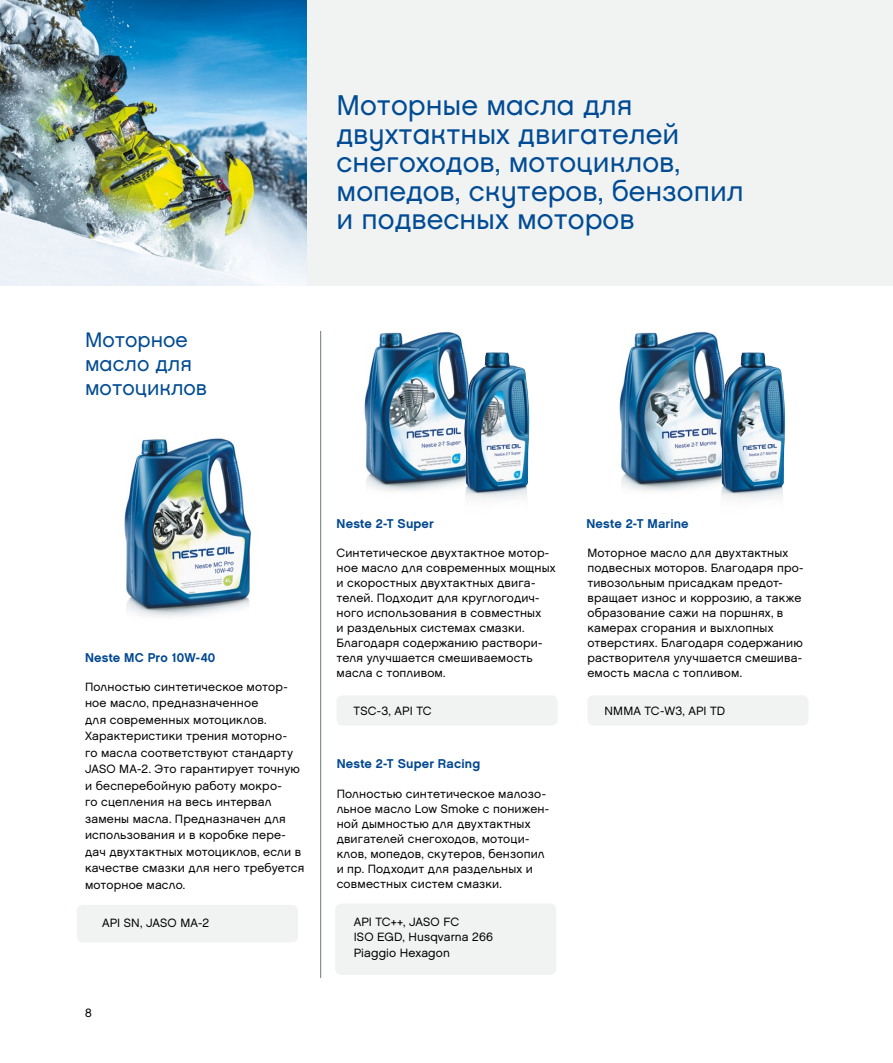
<style>
.page{position:relative;width:893px;height:1063px;background:#fff}
.page>*{position:absolute;margin:0;border:0;box-sizing:border-box;transform-origin:0 0}
.t1{font:28.5px/28.5px "Chalet London Nineteen Eighty";color:#004b93}
.t2{font:21px/24px "Chalet London Nineteen Eighty";color:#004b93}
.t3{font:12.75px "Chalet New York Nineteen Sixty";letter-spacing:.01em;color:#004891}
.t4{font:12px/15px "Chalet London Nineteen Sixty";letter-spacing:.01em;color:#000}
</style>
<div class="page">
<div style="left:0;top:0;width:893px;height:285px;background:#f1f3f3"></div>
<div style="left:335px;top:904px;width:221px;height:71px;background:#f1f3f3;border-radius:6px"></div>
<div style="left:337px;top:695px;width:221px;height:31px;background:#f1f3f3;border-radius:6px"></div>
<div style="left:587px;top:695px;width:221px;height:31px;background:#f1f3f3;border-radius:6px"></div>
<img style="left:364px;top:331px;width:118px;height:168px">
<img style="left:470px;top:352px;width:24px;height:31px">
<img style="left:619px;top:331px;width:119px;height:168px">
<img style="left:726px;top:352px;width:24px;height:31px">
<img style="left:0;top:0;width:307px;height:285px">
<div style="left:77px;top:905px;width:221px;height:37px;background:#f1f3f3;border-radius:6px"></div>
<img style="left:124px;top:438px;width:127px;height:179px">
<hr style="left:320px;top:331px;width:1px;height:647px;background:#72787a">
<h2 class="t2" style="left:85px;top:328px;width:124px">Моторное масло для мотоциклов</h2>
<h1 class="t1" style="left:337px;top:91px;width:409px">Моторные масла для двухтактных двигателей снегоходов, мотоциклов, мопедов, скутеров, бензопил и подвесных моторов</h1>
<p class="t3" style="left:85px;top:649px;width:132px">Neste MC Pro 10W-40</p>
<p class="t4" style="left:85px;top:678px;width:221px;line-height:16.5px">Полностью синтетическое мотор&shy;ное масло, предназначенное<br>для современных мотоциклов.<br>Характеристики трения моторно-<br>го масла соответствуют стандарту<br>JASO MA-2. Это гарантирует точную и бесперебойную работу мокро-<br>го сцепления на весь интервал замены масла. Предназначен для использования и в коробке пере&shy;дач двухтактных мотоциклов, если в качестве смазки для него требуется моторное масло.</p>
<p class="t4" style="left:102px;top:915px;width:109px">API SN, JASO MA-2</p>
<p class="t4" style="left:85px;top:1005px;width:8px">8</p>
<p class="t3" style="left:337px;top:515px;width:99px">Neste 2-T Super</p>
<p class="t4" style="left:337px;top:545px;width:221px">Синтетическое двухтактное мотор&shy;ное масло для современных мощных и скоростных двухтактных двига&shy;телей. Подходит для круглогодич&shy;ного использования в совместных<br>и раздельных системах смазки.<br>Благодаря содержанию раствори&shy;теля улучшается смешиваемость масла с топливом.</p>
<p class="t4" style="left:354px;top:703px;width:79px">TSC-3, API TC</p>
<p class="t3" style="left:337px;top:756px;width:145px">Neste 2-T Super Racing</p>
<p class="t4" style="left:337px;top:786px;width:214px">Полностью синтетическое малозо&shy;льное масло Low Smoke с понижен&shy;ной дымностью для двухтактных двигателей снегоходов, мотоци&shy;клов, мопедов, скутеров, бензопил и пр. Подходит для раздельных и совместных систем смазки.</p>
<p class="t4" style="left:354px;top:914px;width:141px;line-height:15.6px">API TC++, JASO FC<br>ISO EGD, Husqvarna 266<br>Piaggio Hexagon</p>
<p class="t3" style="left:586px;top:515px;width:104px">Neste 2-T Marine</p>
<p class="t4" style="left:587px;top:545px;width:218px">Моторное масло для двухтактных подвесных моторов. Благодаря про&shy;тивозольным присадкам предот&shy;вращает износ и коррозию, а также образование сажи на поршнях, в камерах сгорания и выхлопных отверстиях. Благодаря содержанию растворителя улучшается смешива&shy;емость масла с топливом.</p>
<p class="t4" style="left:604px;top:703px;width:122px">NMMA TC-W3, API TD</p>
</div>
